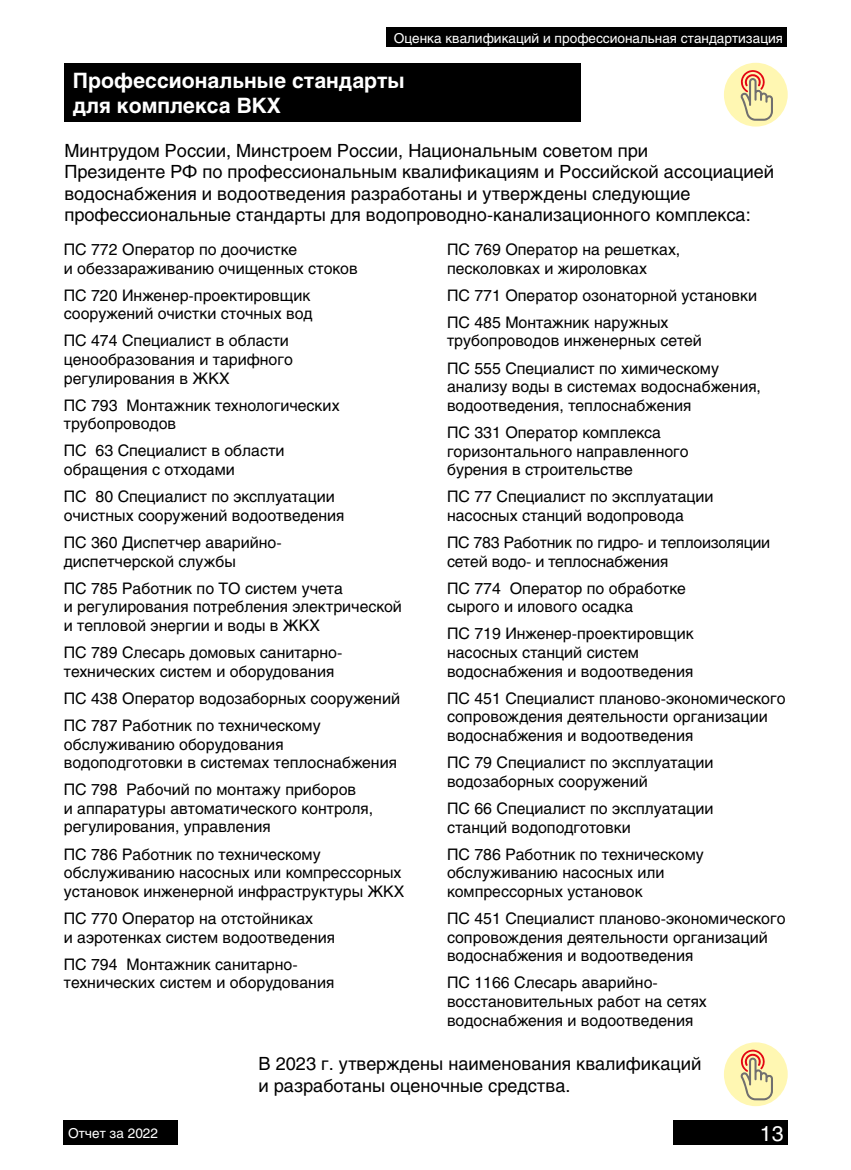
<style>
.page{position:relative;width:851px;height:1170px;background:#fff}
.page>*{position:absolute;margin:0;border:0;box-sizing:border-box;transform-origin:0 0}
.t1{font:700 21px/25.2px "Helios C";color:#fff}
.t2{font:21px "Helios C";color:#fff}
.t3{font:18px/21.6px "Helios C";color:#000}
.t4{font:15.75px/18.6px "Helios C";color:#000}
.t5{font:13.5px "Helios C";color:#fff}
</style>
<div class="page">
<div style="left:723px;top:1042px;width:64px;height:64px;background:#fff7b2;border-radius:50%"></div>
<svg style="left:740px;top:1049px;width:32px;height:51px"></svg>
<div style="left:64px;top:63px;width:517px;height:58px;background:#000"></div>
<div style="left:723px;top:63px;width:64px;height:64px;background:#fff7b2;border-radius:50%"></div>
<svg style="left:740px;top:70px;width:32px;height:51px"></svg>
<div style="left:387px;top:28px;width:400px;height:19px;background:#000"></div>
<div style="left:64px;top:1120px;width:114px;height:24px;background:#000"></div>
<div style="left:673px;top:1120px;width:114px;height:24px;background:#000"></div>
<p class="t5" style="left:393px;top:30px;width:390px">Оценка квалификаций и профессиональная стандартизация</p>
<h1 class="t1" style="left:73px;top:67px;width:333px">Профессиональные стандарты для комплекса ВКХ</h1>
<p class="t3" style="left:64px;top:139px;width:711px">Минтрудом России, Минстроем России, Национальным советом при<br>Президенте РФ по профессиональным квалификациям и Российской ассоциацией водоснабжения и водоотведения разработаны и утверждены следующие профессиональные стандарты для водопроводно-канализационного комплекса:</p>
<p class="t4" style="left:64px;top:240px;width:295px">ПС 772 Оператор по доочистке<br>и обеззараживанию очищенных стоков</p>
<p class="t4" style="left:64px;top:285px;width:250px">ПС 720 Инженер-проектировщик сооружений очистки сточных вод</p>
<p class="t4" style="left:64px;top:331px;width:230px">ПС 474 Специалист в области ценообразования и тарифного регулирования в ЖКХ</p>
<p class="t4" style="left:64px;top:395px;width:277px">ПС 793 Монтажник технологических трубопроводов</p>
<p class="t4" style="left:64px;top:441px;width:222px">ПС 63 Специалист в области обращения с отходами</p>
<p class="t4" style="left:64px;top:487px;width:282px">ПС 80 Специалист по эксплуатации очистных сооружений водоотведения</p>
<p class="t4" style="left:64px;top:533px;width:219px">ПС 360 Диспетчер аварийно&shy;диспетчерской службы</p>
<p class="t4" style="left:64px;top:578px;width:339px">ПС 785 Работник по ТО систем учета<br>и регулирования потребления электрической и тепловой энергии и воды в ЖКХ</p>
<p class="t4" style="left:64px;top:643px;width:280px">ПС 789 Слесарь домовых санитарно&shy;технических систем и оборудования</p>
<p class="t4" style="left:64px;top:684px;width:338px;line-height:27.2px">ПС 438 Оператор водозаборных сооружений<br>ПС 787 Работник по техническому</p>
<p class="t4" style="left:64px;top:734px;width:334px">обслуживанию оборудования водоподготовки в системах теплоснабжения</p>
<p class="t4" style="left:64px;top:780px;width:311px">ПС 798 Рабочий по монтажу приборов<br>и аппаратуры автоматического контроля, регулирования, управления</p>
<p class="t4" style="left:64px;top:844px;width:342px">ПС 786 Работник по техническому обслуживанию насосных или компрессорных установок инженерной инфраструктуры ЖКХ</p>
<p class="t4" style="left:64px;top:908px;width:273px">ПС 770 Оператор на отстойниках<br>и аэротенках систем водоотведения</p>
<p class="t4" style="left:64px;top:954px;width:272px">ПС 794 Монтажник санитарно&shy;технических систем и оборудования</p>
<p class="t4" style="left:447px;top:240px;width:235px">ПС 769 Оператор на решетках, песколовках и жироловках</p>
<p class="t4" style="left:447px;top:281px;width:311px;line-height:27.2px">ПС 771 Оператор озонаторной установки<br>ПС 485 Монтажник наружных</p>
<p class="t4" style="left:447px;top:327px;width:273px;line-height:27.2px">трубопроводов инженерных сетей<br>ПС 555 Специалист по химическому</p>
<p class="t4" style="left:447px;top:377px;width:315px">анализу воды в системах водоснабжения, водоотведения, теплоснабжения</p>
<p class="t4" style="left:447px;top:423px;width:243px">ПС 331 Оператор комплекса горизонтального направленного бурения в строительстве</p>
<p class="t4" style="left:447px;top:487px;width:268px">ПС 77 Специалист по эксплуатации насосных станций водопровода</p>
<p class="t4" style="left:447px;top:533px;width:325px">ПС 783 Работник по гидро- и теплоизоляции сетей водо- и теплоснабжения</p>
<p class="t4" style="left:447px;top:578px;width:240px">ПС 774 Оператор по обработке сырого и илового осадка</p>
<p class="t4" style="left:447px;top:624px;width:248px">ПС 719 Инженер-проектировщик насосных станций систем водоснабжения и водоотведения</p>
<p class="t4" style="left:447px;top:688px;width:340px">ПС 451 Специалист планово-экономического сопровождения деятельности организации водоснабжения и водоотведения</p>
<p class="t4" style="left:447px;top:753px;width:268px">ПС 79 Специалист по эксплуатации водозаборных сооружений</p>
<p class="t4" style="left:447px;top:798px;width:268px">ПС 66 Специалист по эксплуатации станций водоподготовки</p>
<p class="t4" style="left:447px;top:844px;width:258px">ПС 786 Работник по техническому обслуживанию насосных или компрессорных установок</p>
<p class="t4" style="left:447px;top:908px;width:340px">ПС 451 Специалист планово-экономического сопровождения деятельности организаций водоснабжения и водоотведения</p>
<p class="t4" style="left:447px;top:973px;width:261px">ПС 1166 Слесарь аварийно&shy;восстановительных работ на сетях водоснабжения и водоотведения</p>
<p class="t3" style="left:258px;top:1052px;width:444px">В 2023 г. утверждены наименования квалификаций и разработаны оценочные средства.</p>
<p class="t5" style="left:68px;top:1124px;width:92px">Отчет за 2022</p>
<h1 class="t2" style="left:759px;top:1120px;width:25px">13</h1>
</div>
